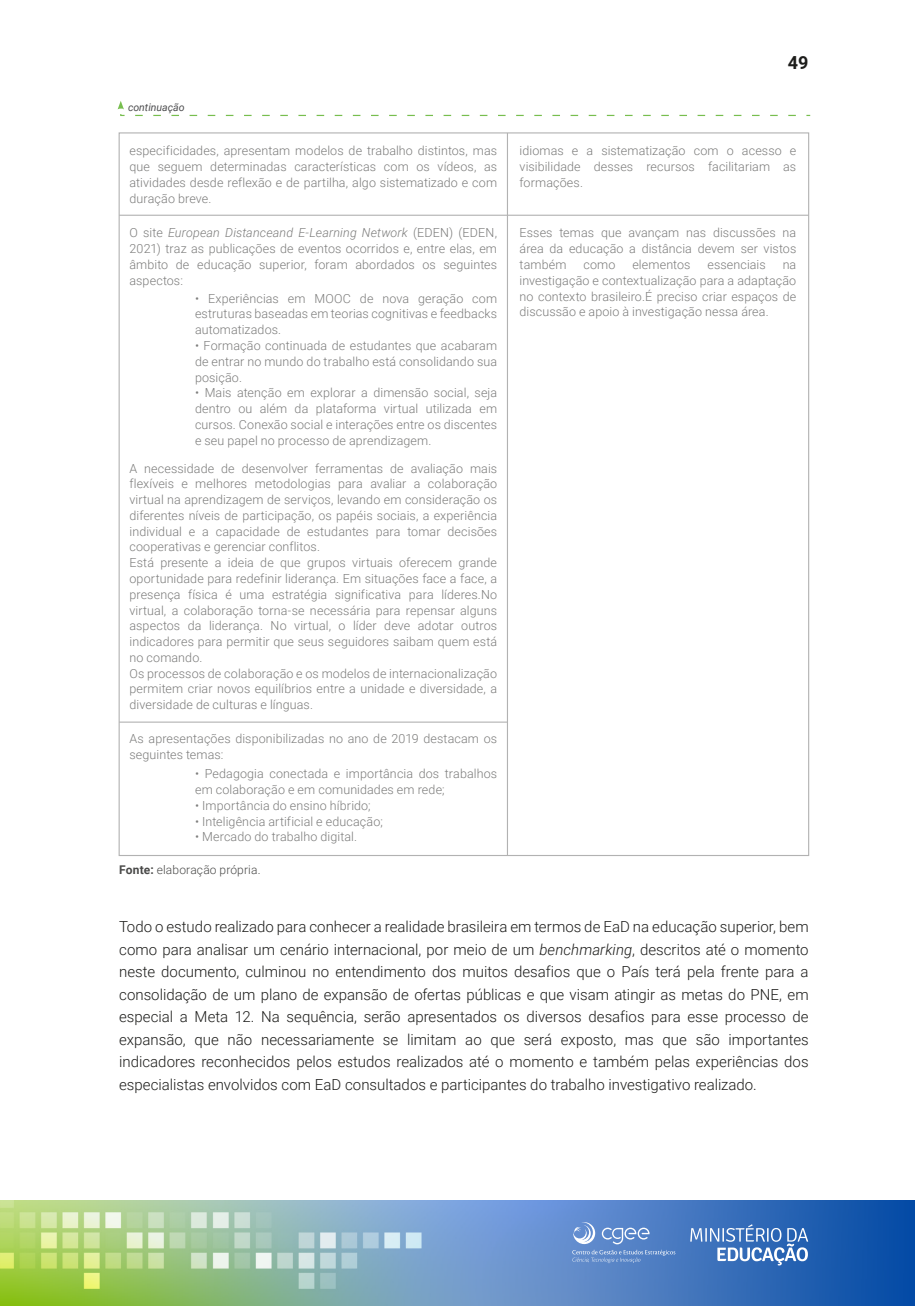
<style>
.page{position:relative;width:915px;height:1306px;background:#fff}
.page>*{position:absolute;margin:0;border:0;box-sizing:border-box;transform-origin:0 0}
.t1{font:700 18px "Roboto";color:#1d1d1b}
.t2{font:300 15.15px/22.5px "Roboto";color:#1d1d1b;text-align:justify}
.t3{font:300 12.45px/15.8px "Roboto";letter-spacing:.01em;color:#7c7c7b;text-align:justify}
.t4{font:300 12px "Roboto";letter-spacing:.01em;color:#4a4a49}
.t5{font:italic 10.5px "Roboto";color:#4d4d4f}
.s1{font-style:italic}
.s2{font-weight:700}
</style>
<div class="page">
<img style="left:0;top:1200px;width:914px;height:105px">
<svg style="left:572px;top:1222px;width:103px;height:40px"></svg>
<svg style="left:690px;top:1224px;width:118px;height:41px"></svg>
<hr style="left:119px;top:215px;width:689px;height:1px;background:#b2b2b2">
<hr style="left:506px;top:133px;width:2px;height:722px;background:#b2b2b2">
<hr style="left:119px;top:721px;width:388px;height:1px;background:#b2b2b2">
<svg style="left:118px;top:101px;width:693px;height:15px"></svg>
<p class="t5" style="left:128px;top:100px;width:58px">continuação</p>
<p class="t3" style="left:129px;top:143px;width:369px">especificidades, apresentam modelos de trabalho distintos, mas que seguem determinadas características com os vídeos, as atividades desde reflexão e de partilha, algo sistematizado e com duração breve.</p>
<p class="t3" style="left:129px;top:225px;width:369px">O site <span class="s1">European Distanceand E-Learning Network</span> (EDEN) (EDEN, 2021) traz as publicações de eventos ocorridos e, entre elas, em âmbito de educação superior, foram abordados os seguintes aspectos:</p>
<p class="t3" style="left:195px;top:290px;width:303px">• Experiências em MOOC de nova geração com estruturas baseadas em teorias cognitivas e feedbacks automatizados.</p>
<p class="t3" style="left:195px;top:337px;width:303px">• Formação continuada de estudantes que acabaram de entrar no mundo do trabalho está consolidando sua posição.</p>
<p class="t3" style="left:195px;top:384px;width:303px">• Mais atenção em explorar a dimensão social, seja dentro ou além da plataforma virtual utilizada em cursos. Conexão social e interações entre os discentes e seu papel no processo de aprendizagem.</p>
<p class="t3" style="left:129px;top:460px;width:369px;text-align:left">A necessidade de desenvolver ferramentas de avaliação mais flexíveis e melhores metodologias para avaliar a colaboração virtual na aprendizagem de serviços, levando em consideração os diferentes níveis de participação, os papéis sociais, a experiência individual e a capacidade de estudantes para tomar decisões cooperativas e gerenciar conflitos.<br>Está presente a ideia de que grupos virtuais oferecem grande oportunidade para redefinir liderança. Em situações face a face, a presença física é uma estratégia significativa para líderes.No virtual, a colaboração torna-se necessária para repensar alguns aspectos da liderança. No virtual, o líder deve adotar outros indicadores para permitir que seus seguidores saibam quem está no comando.<br>Os processos de colaboração e os modelos de internacionalização permitem criar novos equilíbrios entre a unidade e diversidade, a diversidade de culturas e línguas.</p>
<p class="t3" style="left:129px;top:730px;width:369px">As apresentações disponibilizadas no ano de 2019 destacam os seguintes temas:</p>
<p class="t3" style="left:195px;top:765px;width:303px">• Pedagogia conectada e importância dos trabalhos em colaboração e em comunidades em rede;</p>
<p class="t3" style="left:195px;top:797px;width:177px">• Importância do ensino híbrido;</p>
<p class="t3" style="left:195px;top:812px;width:189px">• Inteligência artificial e educação;</p>
<p class="t3" style="left:195px;top:828px;width:163px">• Mercado do trabalho digital.</p>
<p class="t4" style="left:119px;top:861px;width:143px"><span class="s2">Fonte:</span> elaboração própria.</p>
<h1 class="t1" style="left:787px;top:50px;width:22px">49</h1>
<p class="t3" style="left:519px;top:143px;width:278px">idiomas e a sistematização com o acesso e visibilidade desses recursos facilitariam as formações.</p>
<p class="t3" style="left:519px;top:225px;width:278px">Esses temas que avançam nas discussões na área da educação a distância devem ser vistos também</p>
<p class="t3" style="left:583px;top:256px;width:34px">como</p>
<p class="t3" style="left:632px;top:256px;width:60px">elementos</p>
<p class="t3" style="left:707px;top:256px;width:60px">essenciais</p>
<p class="t3" style="left:519px;top:256px;width:278px;text-indent:263px">na investigação e contextualização para a adaptação no contexto brasileiro.É preciso criar espaços de discussão e apoio à investigação nessa área.</p>
<p class="t2" style="left:119px;top:915px;width:690px">Todo o estudo realizado para conhecer a realidade brasileira em termos de EaD na educação superior, bem como para analisar um cenário internacional, por meio de um <span class="s1">benchmarking</span>, descritos até o momento neste documento, culminou no entendimento dos muitos desafios que o País terá pela frente para a consolidação de um plano de expansão de ofertas públicas e que visam atingir as metas do PNE, em especial a Meta 12. Na sequência, serão apresentados os diversos desafios para esse processo de expansão, que não necessariamente se limitam ao que será exposto, mas que são importantes indicadores reconhecidos pelos estudos realizados até o momento e também pelas experiências dos especialistas envolvidos com EaD consultados e participantes do trabalho investigativo realizado.</p>
</div>
